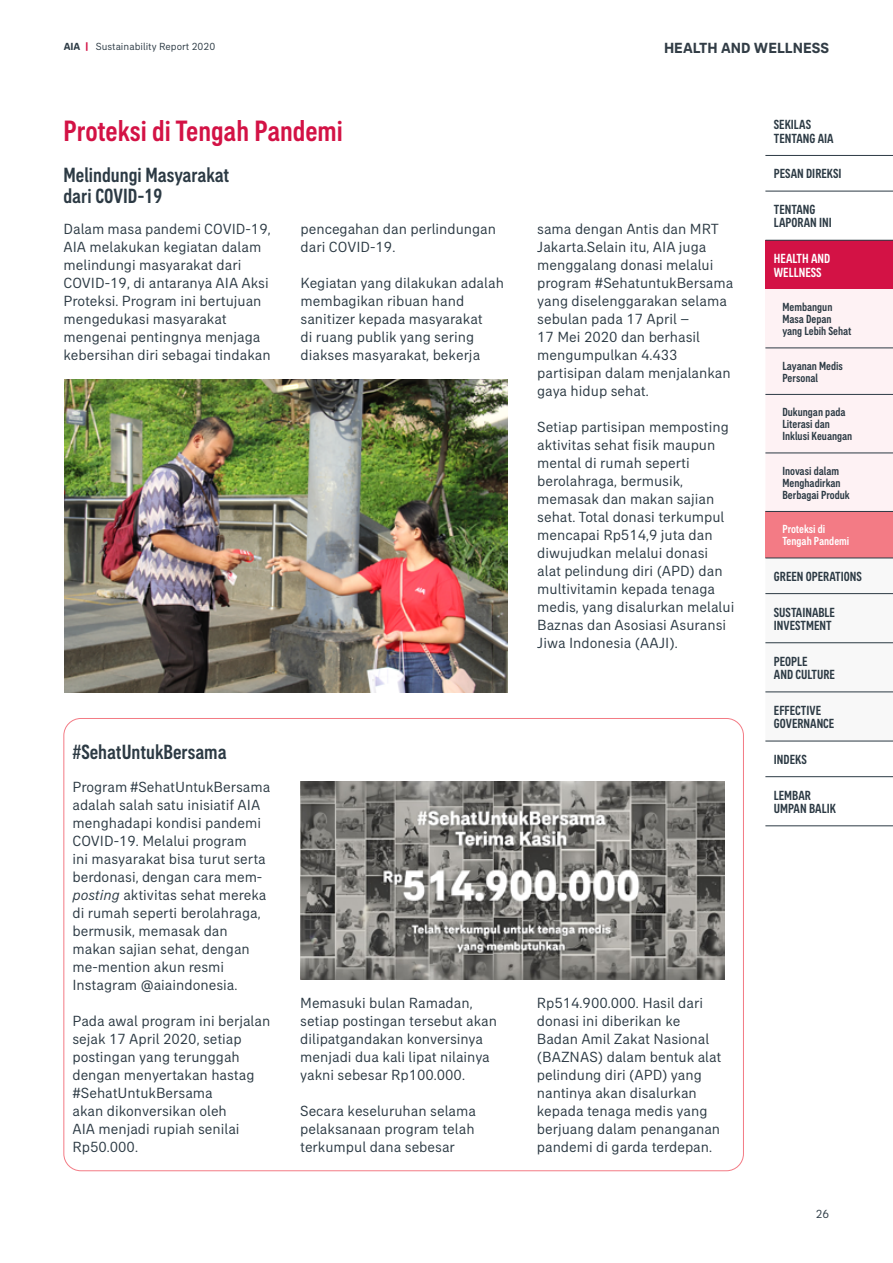
<style>
.page{position:relative;width:893px;height:1263px;background:#fff}
.page>*{position:absolute;margin:0;border:0;box-sizing:border-box;transform-origin:0 0}
.t1{font:500 condensed 30px "AIA Everest";color:#d31245}
.t2{font:500 condensed 21px/21px "AIA Everest";color:#2c3a44}
.t3{font:15px/18px "AIA Everest";color:#2c3a44}
.t4{font:700 15px "AIA Everest";color:#323d46}
.t5{font:500 condensed 13.5px/13.5px "AIA Everest";color:#2c3a44}
.t6{font:500 condensed 13.5px/13.5px "AIA Everest";color:#fff}
.t7{font:500 condensed 12px/12px "AIA Everest";color:#2c3a44}
.t8{font:500 condensed 12px/12px "AIA Everest";color:#fff}
.t9{font:12px "AIA Everest";color:#2c3a44}
.t10{font:10.5px "AIA Everest";color:#2c3a44}
.s1{font-weight:700}
.s2{font-weight:800;color:#d31245}
.s3{font-style:italic}
</style>
<div class="page">
<img style="left:300px;top:782px;width:424px;height:198px">
<img style="left:64px;top:379px;width:443px;height:314px">
<svg style="left:765px;top:190px;width:128px;height:50px"></svg>
<div style="left:765px;top:240px;width:128px;height:49px;background:#d31245"></div>
<div style="left:765px;top:289px;width:128px;height:59px;background:#fef2f4"></div>
<div style="left:765px;top:349px;width:128px;height:162px;background:#fef2f4"></div>
<div style="left:765px;top:511px;width:128px;height:47px;background:#f37b85"></div>
<svg style="left:765px;top:594px;width:128px;height:184px"></svg>
<hr style="left:765px;top:155px;width:128px;height:1px;background:#2c3a44">
<hr style="left:765px;top:191px;width:128px;height:1px;background:#2c3a44">
<hr style="left:765px;top:240px;width:128px;height:1px;background:#2c3a44">
<hr style="left:765px;top:558px;width:128px;height:1px;background:#2c3a44">
<hr style="left:765px;top:593px;width:128px;height:1px;background:#2c3a44">
<hr style="left:765px;top:642px;width:128px;height:1px;background:#2c3a44">
<hr style="left:765px;top:692px;width:128px;height:1px;background:#2c3a44">
<hr style="left:765px;top:741px;width:128px;height:1px;background:#2c3a44">
<hr style="left:765px;top:776px;width:128px;height:1px;background:#2c3a44">
<hr style="left:765px;top:825px;width:128px;height:1px;background:#2c3a44">
<hr style="left:765px;top:394px;width:128px;height:1px;background:#2c3a44">
<hr style="left:765px;top:453px;width:128px;height:1px;background:#2c3a44">
<hr style="left:765px;top:511px;width:128px;height:1px;background:#2c3a44">
<hr style="left:765px;top:348px;width:128px;height:1px;background:#2c3a44">
<p class="t10" style="left:64px;top:40px;width:153px"><span class="s1">AIA</span> <span class="s2">|</span> Sustainability Report 2020</p>
<h1 class="t1" style="left:64px;top:114px;width:281px">Proteksi di Tengah Pandemi</h1>
<h2 class="t2" style="left:63px;top:164px;width:167px">Melindungi Masyarakat dari COVID-19</h2>
<p class="t3" style="left:63px;top:220px;width:209px">Dalam masa pandemi COVID-19,<br>AIA melakukan kegiatan dalam melindungi masyarakat dari<br>COVID-19, di antaranya AIA Aksi<br>Proteksi. Program ini bertujuan mengedukasi masyarakat mengenai pentingnya menjaga kebersihan diri sebagai tindakan</p>
<p class="t3" style="left:301px;top:220px;width:197px">pencegahan dan perlindungan dari COVID-19.</p>
<p class="t3" style="left:301px;top:274px;width:205px">Kegiatan yang dilakukan adalah membagikan ribuan hand sanitizer kepada masyarakat<br>di ruang publik yang sering diakses masyarakat, bekerja</p>
<h2 class="t2" style="left:72px;top:741px;width:156px">#SehatUntukBersama</h2>
<p class="t3" style="left:72px;top:778px;width:199px">Program #SehatUntukBersama adalah salah satu inisiatif AIA menghadapi kondisi pandemi<br>COVID-19. Melalui program<br>ini masyarakat bisa turut serta berdonasi, dengan cara mem&shy;<span class="s3">posting</span> aktivitas sehat mereka di rumah seperti berolahraga, bermusik, memasak dan makan sajian sehat, dengan me-mention akun resmi<br>Instagram @aiaindonesia.</p>
<p class="t3" style="left:72px;top:1012px;width:199px">Pada awal program ini berjalan sejak 17 April 2020, setiap postingan yang terunggah dengan menyertakan hastag #SehatUntukBersama<br>akan dikonversikan oleh<br>AIA menjadi rupiah senilai<br>Rp50.000.</p>
<p class="t3" style="left:300px;top:994px;width:198px">Memasuki bulan Ramadan, setiap postingan tersebut akan dilipatgandakan konversinya menjadi dua kali lipat nilainya yakni sebesar Rp100.000.</p>
<p class="t3" style="left:300px;top:1102px;width:177px;text-align:justify">Secara keseluruhan selama pelaksanaan program telah terkumpul dana sebesar</p>
<p class="t4" style="left:664px;top:39px;width:167px">HEALTH AND WELLNESS</p>
<p class="t3" style="left:537px;top:220px;width:198px">sama dengan Antis dan MRT<br>Jakarta.Selain itu, AIA juga menggalang donasi melalui program #SehatuntukBersama yang diselenggarakan selama sebulan pada 17 April –<br>17 Mei 2020 dan berhasil mengumpulkan 4.433 partisipan dalam menjalankan gaya hidup sehat.</p>
<p class="t3" style="left:537px;top:418px;width:199px">Setiap partisipan memposting aktivitas sehat fisik maupun mental di rumah seperti berolahraga, bermusik, memasak dan makan sajian sehat. Total donasi terkumpul mencapai Rp514,9 juta dan diwujudkan melalui donasi alat pelindung diri (APD) dan multivitamin kepada tenaga medis, yang disalurkan melalui<br>Baznas dan Asosiasi Asuransi<br>Jiwa Indonesia (AAJI).</p>
<p class="t5" style="left:774px;top:118px;width:61px">SEKILAS<br>TENTANG AIA</p>
<p class="t5" style="left:774px;top:167px;width:69px">PESAN DIREKSI</p>
<p class="t5" style="left:774px;top:202px;width:60px">TENTANG<br>LAPORAN INI</p>
<p class="t6" style="left:774px;top:252px;width:58px">HEALTH AND<br>WELLNESS</p>
<p class="t7" style="left:782px;top:301px;width:71px">Membangun<br>Masa Depan yang Lebih Sehat</p>
<p class="t7" style="left:782px;top:359px;width:62px">Layanan Medis<br>Personal</p>
<p class="t7" style="left:782px;top:406px;width:71px">Dukungan pada<br>Literasi dan<br>Inklusi Keuangan</p>
<p class="t7" style="left:782px;top:464px;width:69px">Inovasi dalam<br>Menghadirkan<br>Berbagai Produk</p>
<p class="t8" style="left:782px;top:523px;width:68px">Proteksi di<br>Tengah Pandemi</p>
<p class="t5" style="left:774px;top:569px;width:89px">GREEN OPERATIONS</p>
<p class="t5" style="left:774px;top:605px;width:63px">SUSTAINABLE<br>INVESTMENT</p>
<p class="t5" style="left:774px;top:654px;width:63px">PEOPLE<br>AND CULTURE</p>
<p class="t5" style="left:774px;top:703px;width:62px">EFFECTIVE<br>GOVERNANCE</p>
<p class="t5" style="left:774px;top:752px;width:34px">INDEKS</p>
<p class="t5" style="left:774px;top:788px;width:64px">LEMBAR<br>UMPAN BALIK</p>
<p class="t3" style="left:537px;top:994px;width:186px">Rp514.900.000. Hasil dari donasi ini diberikan ke<br>Badan Amil Zakat Nasional (BAZNAS) dalam bentuk alat pelindung diri (APD) yang nantinya akan disalurkan kepada tenaga medis yang berjuang dalam penanganan pandemi di garda terdepan.</p>
<p class="t9" style="left:816px;top:1207px;width:15px">26</p>
</div>
